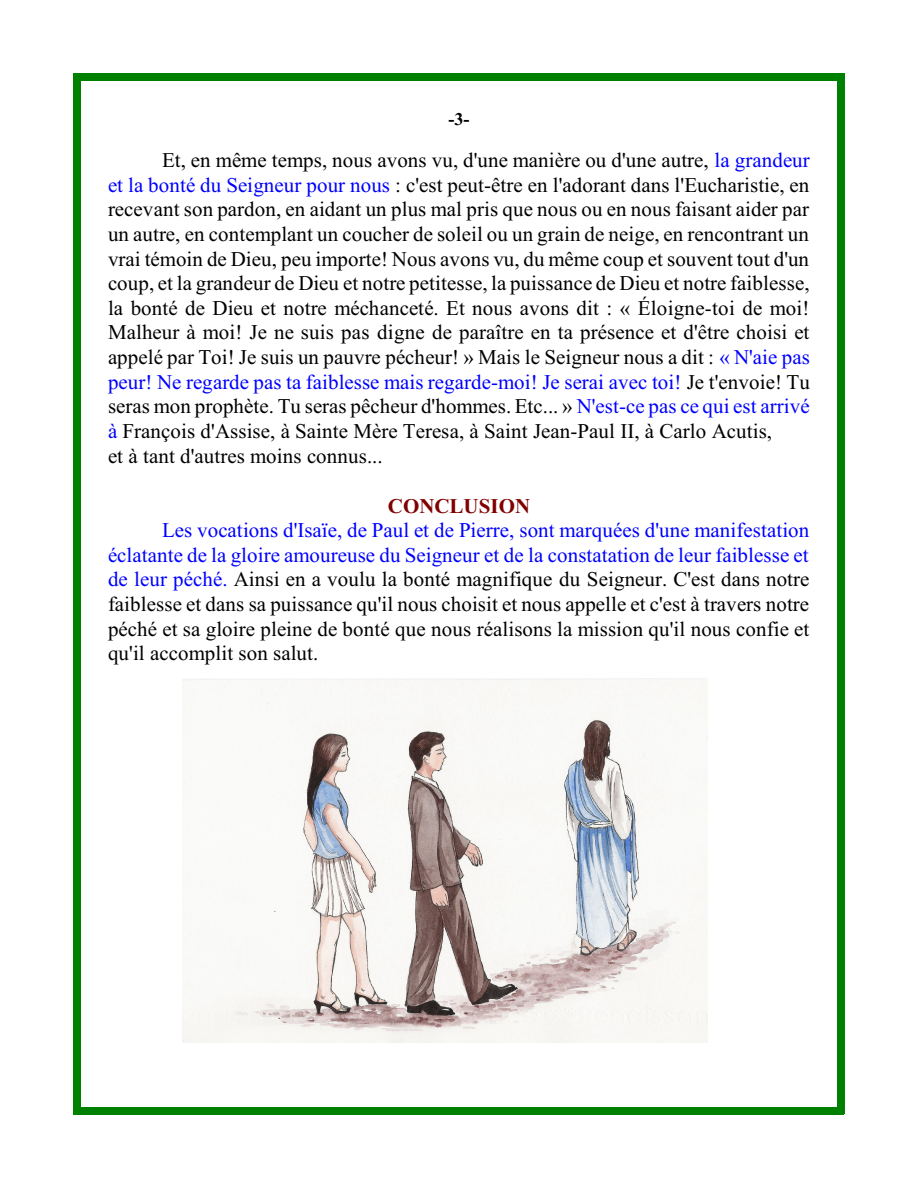
<style>
.page{position:relative;width:918px;height:1188px;background:#fff}
.page>*{position:absolute;margin:0;border:0;box-sizing:border-box;transform-origin:0 0}
.t1{font:21px/24.6px "Times New Roman";letter-spacing:.005em;color:#000}
.t2{font:700 21px "Times New Roman";color:#800000}
.t3{font:700 18px "Times New Roman";color:#000}
.s1{color:#00f}
</style>
<div class="page">
<div style="left:74px;top:74px;width:7px;height:1040px;background:#008000"></div>
<div style="left:837px;top:74px;width:7px;height:1040px;background:#008000"></div>
<div style="left:74px;top:74px;width:770px;height:7px;background:#008000"></div>
<div style="left:74px;top:1107px;width:770px;height:7px;background:#008000"></div>
<img style="left:182px;top:678px;width:526px;height:364px">
<p class="t3" style="left:449px;top:113px;width:22px">-3-</p>
<p class="t1" style="left:108px;top:150px;width:703px;text-indent:54px">Et, en même temps, nous avons vu, d'une manière ou d'une autre, <span class="s1">la grandeur et la bonté du Seigneur pour nous</span> : c'est peut-être en l'adorant dans l'Eucharistie, en recevant son pardon, en aidant un plus mal pris que nous ou en nous faisant aider par un autre, en contemplant un coucher de soleil ou un grain de neige, en rencontrant un vrai témoin de Dieu, peu importe! Nous avons vu, du même coup et souvent tout d'un coup, et la grandeur de Dieu et notre petitesse, la puissance de Dieu et notre faiblesse, la bonté de Dieu et notre méchanceté. Et nous avons dit : « Éloigne-toi de moi!<br>Malheur à moi! Je ne suis pas digne de paraître en ta présence et d'être choisi et appelé par Toi! Je suis un pauvre pécheur! » Mais le Seigneur nous a dit : <span class="s1">« N'aie pas peur! Ne regarde pas ta faiblesse mais regarde-moi! Je serai avec toi!</span> Je t'envoie! Tu seras mon prophète. Tu seras pêcheur d'hommes. Etc... » <span class="s1">N'est-ce pas ce qui est arrivé à</span> François d'Assise, à Sainte Mère Teresa, à Saint Jean-Paul II, à Carlo Acutis,<br>et à tant d'autres moins connus...</p>
<p class="t2" style="left:388px;top:498px;width:144px">CONCLUSION</p>
<p class="t1" style="left:108px;top:520px;width:703px;text-align:justify;text-indent:54px"><span class="s1">Les vocations d'Isaïe, de Paul et de Pierre, sont marquées d'une manifestation éclatante de la gloire amoureuse du Seigneur et de la constatation de leur faiblesse et de leur péché.</span> Ainsi en a voulu la bonté magnifique du Seigneur. C'est dans notre faiblesse et dans sa puissance qu'il nous choisit et nous appelle et c'est à travers notre péché et sa gloire pleine de bonté que nous réalisons la mission qu'il nous confie et qu'il accomplit son salut.</p>
</div>
